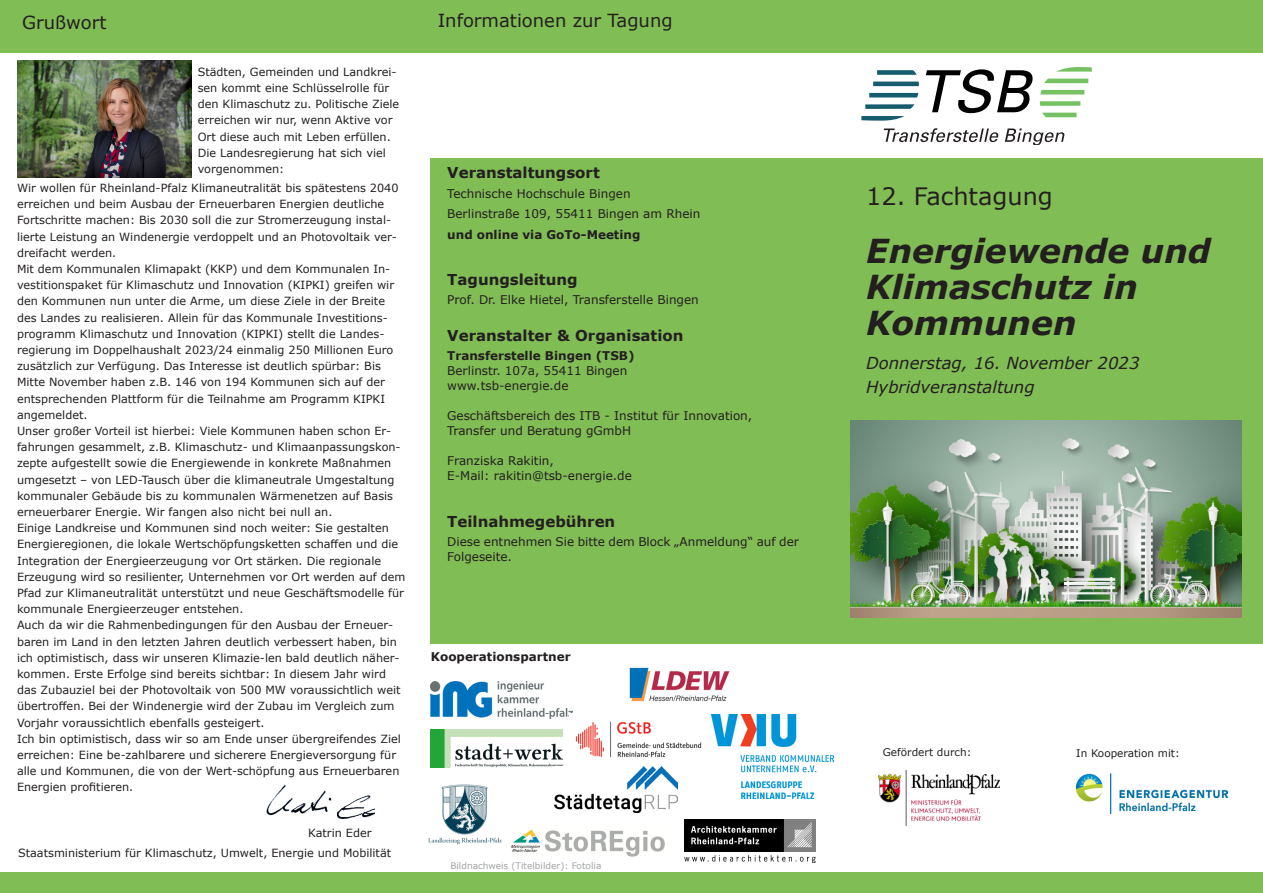
<style>
.page{position:relative;width:1263px;height:893px;background:#fff}
.page>*{position:absolute;margin:0;border:0;box-sizing:border-box;transform-origin:0 0}
.t1{font:italic 700 33px/36px "Verdana";color:#231f20}
.t2{font:24px "Verdana";color:#231f20}
.t3{font:18px "Verdana";color:#231f20}
.t4{font:italic 16.5px "Verdana";color:#231f20}
.t5{font:700 15px "Verdana";color:#231f20}
.t6{font:12px/15px "Verdana";color:#231f20}
.t7{font:700 12px "Verdana";color:#231f20}
.t8{font:11.25px/16.2px "Verdana";color:#231f20}
.t9{font:10.5px "Verdana";color:#231f20}
.t10{font:9px "Verdana";color:#a1a3a6}
</style>
<div class="page">
<div style="left:0;top:0;width:1263px;height:52px;background:#81bd55"></div>
<div style="left:431px;top:159px;width:832px;height:485px;background:#81bd55"></div>
<img style="left:711px;top:714px;width:122px;height:84px">
<div style="left:0;top:873px;width:1263px;height:20px;background:#81bd55"></div>
<img style="left:879px;top:771px;width:120px;height:55px">
<img style="left:1077px;top:774px;width:151px;height:39px">
<svg style="left:926px;top:69px;width:107px;height:44px"></svg>
<svg style="left:1040px;top:90px;width:44px;height:5px"></svg>
<svg style="left:1042px;top:113px;width:34px;height:4px"></svg>
<svg style="left:1044px;top:79px;width:44px;height:4px"></svg>
<svg style="left:1040px;top:101px;width:40px;height:5px"></svg>
<svg style="left:1056px;top:67px;width:36px;height:5px"></svg>
<svg style="left:861px;top:116px;width:43px;height:5px"></svg>
<svg style="left:873px;top:82px;width:46px;height:4px"></svg>
<svg style="left:877px;top:70px;width:40px;height:5px"></svg>
<svg style="left:865px;top:104px;width:49px;height:5px"></svg>
<svg style="left:869px;top:93px;width:49px;height:5px"></svg>
<svg style="left:884px;top:128px;width:115px;height:14px"></svg>
<svg style="left:1005px;top:129px;width:60px;height:16px"></svg>
<img style="left:431px;top:682px;width:141px;height:36px">
<img style="left:510px;top:829px;width:155px;height:28px">
<img style="left:431px;top:729px;width:131px;height:39px">
<img style="left:569px;top:714px;width:133px;height:44px">
<img style="left:629px;top:667px;width:101px;height:35px">
<img style="left:17px;top:61px;width:174px;height:117px">
<img style="left:555px;top:767px;width:122px;height:46px">
<img style="left:850px;top:421px;width:392px;height:196px">
<img style="left:428px;top:784px;width:74px;height:61px">
<img style="left:685px;top:820px;width:130px;height:42px">
<img style="left:267px;top:784px;width:107px;height:35px">
<p class="t3" style="left:22px;top:10px;width:86px">Grußwort</p>
<p class="t8" style="left:198px;top:63px;width:203px">Städten, Gemeinden und Landkrei&shy;sen kommt eine Schlüsselrolle für den Klimaschutz zu. Politische Ziele erreichen wir nur, wenn Aktive vor<br>Ort diese auch mit Leben erfüllen.<br>Die Landesregierung hat sich viel vorgenommen:</p>
<p class="t8" style="left:17px;top:180px;width:383px">Wir wollen für Rheinland-Pfalz Klimaneutralität bis spätestens 2040 erreichen und beim Ausbau der Erneuerbaren Energien deutliche Fortschritte machen: Bis 2030 soll die zur Stromerzeugung instal&shy;lierte Leistung an Windenergie verdoppelt und an Photovoltaik ver&shy;dreifacht werden.</p>
<p class="t8" style="left:17px;top:261px;width:379px">Mit dem Kommunalen Klimapakt (KKP) und dem Kommunalen In&shy;vestitionspaket für Klimaschutz und Innovation (KIPKI) greifen wir den Kommunen nun unter die Arme, um diese Ziele in der Breite des Landes zu realisieren. Allein für das Kommunale Investitions&shy;programm Klimaschutz und Innovation (KIPKI) stellt die Landes&shy;regierung im Doppelhaushalt 2023/24 einmalig 250 Millionen Euro zusätzlich zur Verfügung. Das Interesse ist deutlich spürbar: Bis Mitte November haben z.B. 146 von 194 Kommunen sich auf der entsprechenden Plattform für die Teilnahme am Programm KIPKI angemeldet.</p>
<p class="t8" style="left:17px;top:423px;width:385px">Unser großer Vorteil ist hierbei: Viele Kommunen haben schon Er&shy;fahrungen gesammelt, z.B. Klimaschutz- und Klimaanpassungskon&shy;zepte aufgestellt sowie die Energiewende in konkrete Maßnahmen umgesetzt – von LED-Tausch über die klimaneutrale Umgestaltung kommunaler Gebäude bis zu kommunalen Wärmenetzen auf Basis erneuerbarer Energie. Wir fangen also nicht bei null an.</p>
<p class="t8" style="left:17px;top:520px;width:390px">Einige Landkreise und Kommunen sind noch weiter: Sie gestalten Energieregionen, die lokale Wertschöpfungsketten schaffen und die Integration der Energieerzeugung vor Ort stärken. Die regionale Erzeugung wird so resilienter, Unternehmen vor Ort werden auf dem Pfad zur Klimaneutralität unterstützt und neue Geschäftsmodelle für kommunale Energieerzeuger entstehen.</p>
<p class="t8" style="left:17px;top:617px;width:385px">Auch da wir die Rahmenbedingungen für den Ausbau der Erneuer&shy;baren im Land in den letzten Jahren deutlich verbessert haben, bin ich optimistisch, dass wir unseren Klimazie-len bald deutlich näher&shy;kommen. Erste Erfolge sind bereits sichtbar: In diesem Jahr wird das Zubauziel bei der Photovoltaik von 500 MW voraussichtlich weit übertroffen. Bei der Windenergie wird der Zubau im Vergleich zum Vorjahr voraussichtlich ebenfalls gesteigert.</p>
<p class="t8" style="left:17px;top:730px;width:385px">Ich bin optimistisch, dass wir so am Ende unser übergreifendes Ziel erreichen: Eine be-zahlbarere und sicherere Energieversorgung für alle und Kommunen, die von der Wert-schöpfung aus Erneuerbaren Energien profitieren.</p>
<p class="t8" style="left:308px;top:824px;width:65px">Katrin Eder</p>
<p class="t8" style="left:18px;top:845px;width:375px">Staatsministerium für Klimaschutz, Umwelt, Energie und Mobilität</p>
<p class="t3" style="left:438px;top:8px;width:236px">Informationen zur Tagung</p>
<p class="t5" style="left:447px;top:161px;width:154px">Veranstaltungsort</p>
<p class="t6" style="left:447px;top:186px;width:185px">Technische Hochschule Bingen</p>
<p class="t6" style="left:447px;top:206px;width:255px">Berlinstraße 109, 55411 Bingen am Rhein</p>
<p class="t7" style="left:447px;top:226px;width:195px">und online via GoTo-Meeting</p>
<p class="t5" style="left:447px;top:269px;width:132px">Tagungsleitung</p>
<p class="t6" style="left:447px;top:292px;width:253px">Prof. Dr. Elke Hietel, Transferstelle Bingen</p>
<p class="t5" style="left:447px;top:325px;width:238px">Veranstalter &amp; Organisation</p>
<p class="t7" style="left:447px;top:347px;width:189px">Transferstelle Bingen (TSB)</p>
<p class="t6" style="left:447px;top:363px;width:182px">Berlinstr. 107a, 55411 Bingen</p>
<p class="t6" style="left:447px;top:378px;width:123px">www.tsb-energie.de</p>
<p class="t6" style="left:447px;top:408px;width:306px">Geschäftsbereich des ITB - Institut für Innovation,</p>
<p class="t6" style="left:447px;top:423px;width:185px">Transfer und Beratung gGmbH</p>
<p class="t6" style="left:447px;top:453px;width:108px">Franziska Rakitin,</p>
<p class="t6" style="left:447px;top:468px;width:186px">E-Mail: rakitin@tsb-energie.de</p>
<p class="t5" style="left:447px;top:510px;width:170px">Teilnahmegebühren</p>
<p class="t6" style="left:447px;top:534px;width:353px">Diese entnehmen Sie bitte dem Block „Anmeldung“ auf der<br>Folgeseite.</p>
<p class="t7" style="left:431px;top:648px;width:141px">Kooperationspartner</p>
<p class="t10" style="left:450px;top:860px;width:153px">Bildnachweis (Titelbilder): Fotolia</p>
<p class="t2" style="left:866px;top:180px;width:188px">12. Fachtagung</p>
<p class="t1" style="left:866px;top:232px;width:346px">Energiewende und<br>Klimaschutz in<br>Kommunen</p>
<p class="t4" style="left:866px;top:351px;width:275px">Donnerstag, 16. November 2023</p>
<p class="t4" style="left:866px;top:375px;width:170px">Hybridveranstaltung</p>
<p class="t9" style="left:883px;top:745px;width:90px">Gefördert durch:</p>
<p class="t9" style="left:1076px;top:746px;width:105px">In Kooperation mit:</p>
</div>
